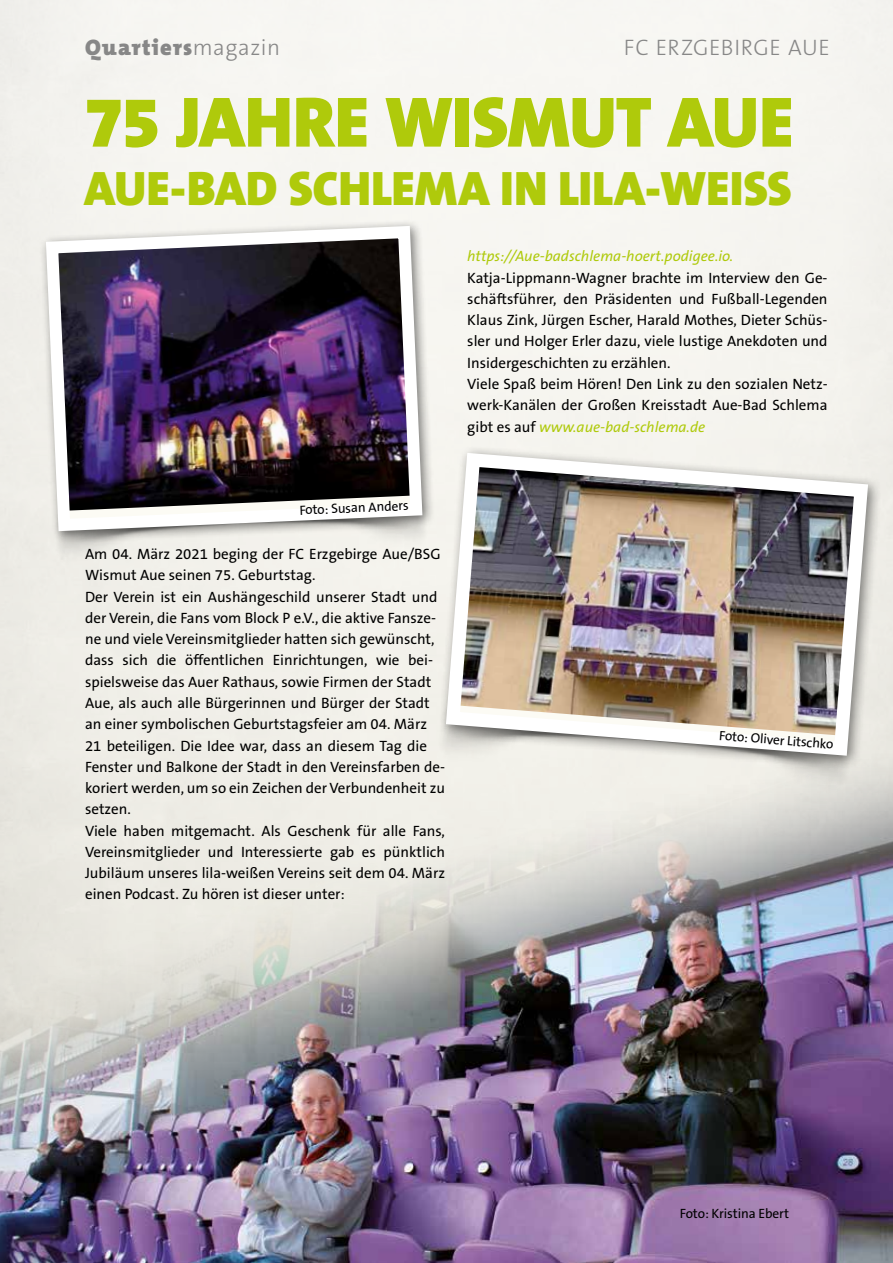
<style>
.page{position:relative;width:893px;height:1263px;background:#fff}
.page>*{position:absolute;margin:0;border:0;box-sizing:border-box;transform-origin:0 0}
.t1{font:900 72px "The Mix B9";letter-spacing:-.015em;color:#afca0b}
.t2{font:900 48.75px "The Mix B9";color:#afca0b}
.t3{font:900 22.5px "The Mix B9";letter-spacing:.055em;color:#878787}
.t4{font:300 22.5px "The Sans B3";letter-spacing:.025em;color:#878787}
.t5{font:15px/21.3px "The Sans B5 Plain";color:#000}
.t6{font:italic 15px "The Sans B5 Plain";color:#afca0b}
.t7{font:13.5px "The Sans B5 Plain";letter-spacing:-.01em;color:#000}
.s1{font-family:"The Sans B3";font-weight:300}
.s2{font-style:italic;color:#afca0b}
</style>
<div class="page">
<img style="left:0;top:733px;width:893px;height:530px">
<div style="left:41px;top:544px;width:391px;height:27px;background:#f3f1eb"></div>
<div style="left:40px;top:220px;width:395px;height:324px;background:#000;opacity:.5"></div>
<img style="left:40px;top:220px;width:389px;height:317px">
<img style="left:432px;top:488px;width:442px;height:313px">
<div style="left:439px;top:446px;width:444px;height:324px;background:#000;opacity:.5"></div>
<img style="left:439px;top:446px;width:436px;height:317px">
<h3 class="t3" style="left:85px;top:36px;width:197px">Quartiers<span class="s1">magazin</span></h3>
<h3 class="t4" style="left:624px;top:36px;width:208px">FC ERZGEBIRGE AUE</h3>
<h1 class="t1" style="left:84px;top:84px;width:711px">75 JAHRE WISMUT AUE</h1>
<h2 class="t2" style="left:84px;top:162px;width:709px">AUE-BAD SCHLEMA IN LILA-WEISS</h2>
<p class="t6" style="left:467px;top:249px;width:268px">https://Aue-badschlema-hoert.podigee.io.</p>
<p class="t5" style="left:467px;top:268px;width:362px">Katja-Lippmann-Wagner brachte im Interview den Ge&shy;schäftsführer, den Präsidenten und Fußball-Legenden Klaus Zink, Jürgen Escher, Harald Mothes, Dieter Schüs&shy;sler und Holger Erler dazu, viele lustige Anekdoten und Insidergeschichten zu erzählen.<br>Viele Spaß beim Hören! Den Link zu den sozialen Netz&shy;werk-Kanälen der Großen Kreisstadt Aue-Bad Schlema gibt es auf <span class="s2">www.aue-bad-schlema.de</span></p>
<p class="t7" style="left:299px;top:503px;width:111px;rotate:-3deg">Foto: Susan Anders</p>
<p class="t5" style="left:85px;top:544px;width:362px">Am 04. März 2021 beging der FC Erzgebirge Aue/BSG Wismut Aue seinen 75. Geburtstag.<br>Der Verein ist ein Aushängeschild unserer Stadt und der Verein, die Fans vom Block P e.V., die aktive Fansze&shy;ne und viele Vereinsmitglieder hatten sich gewünscht, dass sich die öffentlichen Einrichtungen, wie bei&shy;spielsweise das Auer Rathaus, sowie Firmen der Stadt Aue, als auch alle Bürgerinnen und Bürger der Stadt an einer symbolischen Geburtstagsfeier am 04. März 21 beteiligen. Die Idee war, dass an diesem Tag die Fenster und Balkone der Stadt in den Vereinsfarben de&shy;koriert werden, um so ein Zeichen der Verbundenheit zu setzen.<br>Viele haben mitgemacht. Als Geschenk für alle Fans, Vereinsmitglieder und Interessierte gab es pünktlich Jubiläum unseres lila-weißen Vereins seit dem 04. März einen Podcast. Zu hören ist dieser unter:</p>
<p class="t7" style="left:720px;top:729px;width:116px;rotate:4deg">Foto: Oliver Litschko</p>
<p class="t7" style="left:680px;top:1207px;width:111px">Foto: Kristina Ebert</p>
</div>
